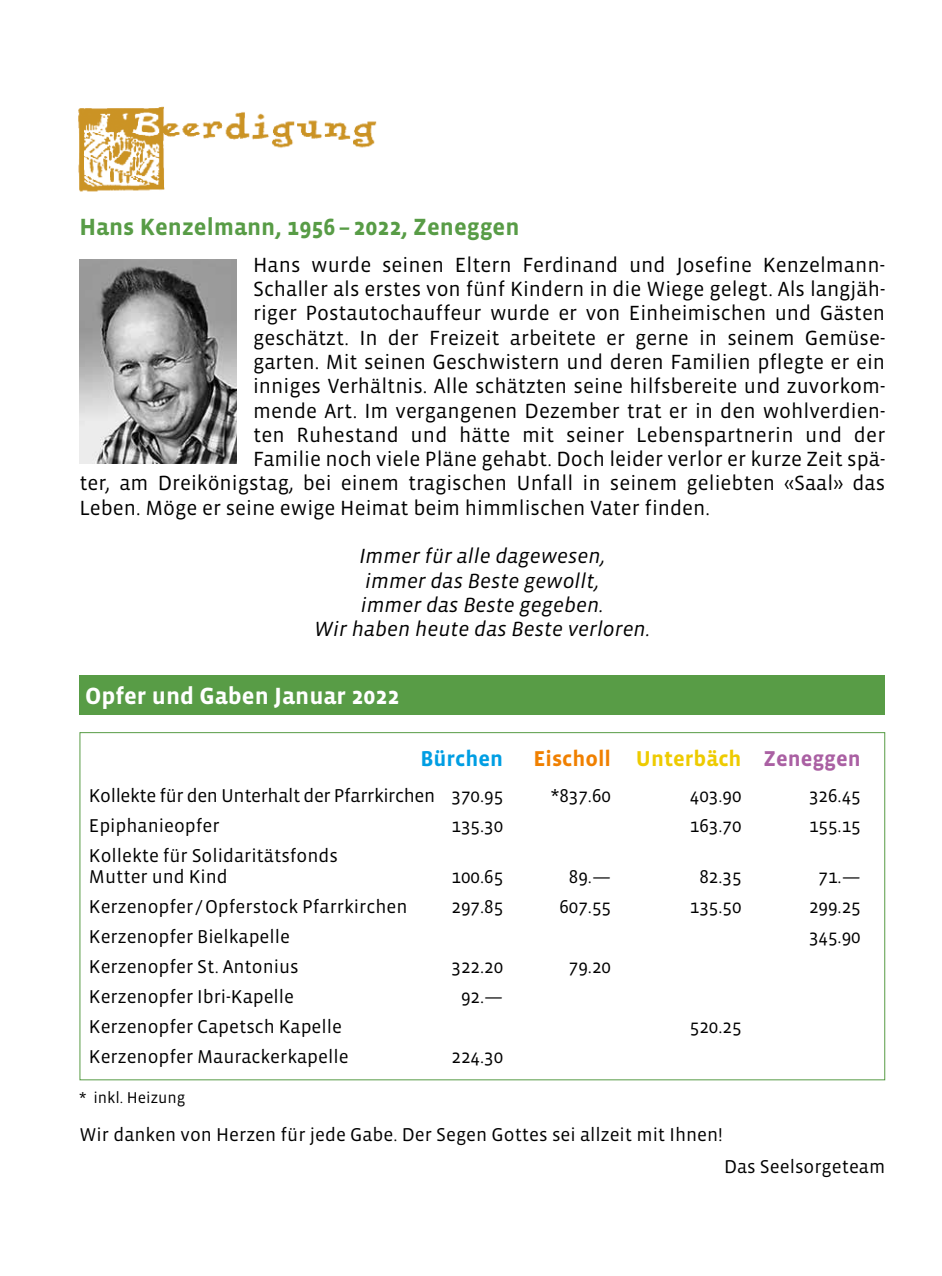
<style>
.page{position:relative;width:942px;height:1276px;background:#fff}
.page>*{position:absolute;margin:0;border:0;box-sizing:border-box;transform-origin:0 0}
.t1{font:700 24px "Vista Sans";color:#589c46}
.t2{font:700 24px "Vista Sans";color:#fff}
.t3{font:700 22px "Vista Sans";color:#eecb00}
.t4{font:700 22px "Vista Sans";color:#009ee3}
.t5{font:21px "Vista Sans";color:#000}
.t6{font:italic 21px/24.2px "Vista Sans";color:#000;text-align:center}
.t7{font:19px/21px "Vista Sans";color:#000}
.t8{font:19px "Vista Sans";letter-spacing:-.02em;color:#000}
.t9{font:16px "Vista Sans";color:#000}
.s1{color:#f08000}
.s2{color:#aa60a3}
</style>
<div class="page">
<div style="left:79px;top:675px;width:805px;height:40px;background:#589c46"></div>
<img style="left:78px;top:106px;width:299px;height:86px">
<img style="left:79px;top:259px;width:157px;height:204px">
<p class="t1" style="left:79px;top:215px;width:441px">Hans Kenzelmann, 1956 – 2022, Zeneggen</p>
<p class="t5" style="left:253px;top:254px;width:633px">Hans wurde seinen Eltern Ferdinand und Josefine Kenzelmann-</p>
<p class="t5" style="left:253px;top:278px;width:633px">Schaller als erstes von fünf Kindern in die Wiege gelegt. Als langjäh-</p>
<p class="t5" style="left:253px;top:303px;width:633px">riger Postautochauffeur wurde er von Einheimischen und Gästen</p>
<p class="t5" style="left:253px;top:327px;width:633px">geschätzt. In der Freizeit arbeitete er gerne in seinem Gemüse-</p>
<p class="t5" style="left:253px;top:351px;width:633px">garten. Mit seinen Geschwistern und deren Familien pflegte er ein</p>
<p class="t5" style="left:253px;top:375px;width:633px">inniges Verhältnis. Alle schätzten seine hilfsbereite und zuvorkom-</p>
<p class="t5" style="left:253px;top:400px;width:633px">mende Art. Im vergangenen Dezember trat er in den wohlverdien-</p>
<p class="t5" style="left:253px;top:424px;width:633px">ten Ruhestand und hätte mit seiner Lebenspartnerin und der</p>
<p class="t5" style="left:253px;top:448px;width:632px">Familie noch viele Pläne gehabt. Doch leider verlor er kurze Zeit spä-</p>
<p class="t5" style="left:79px;top:472px;width:807px">ter, am Dreikönigstag, bei einem tragischen Unfall in seinem geliebten «Saal» das</p>
<p class="t5" style="left:79px;top:497px;width:631px">Leben. Möge er seine ewige Heimat beim himmlischen Vater finden.</p>
<p class="t6" style="left:314px;top:544px;width:337px">Immer für alle dagewesen,<br>immer das Beste gewollt,<br>immer das Beste gegeben.<br>Wir haben heute das Beste verloren.</p>
<p class="t2" style="left:85px;top:684px;width:316px">Opfer und Gaben Januar 2022</p>
<p class="t4" style="left:420px;top:748px;width:84px">Bürchen</p>
<p class="t3" style="left:533px;top:748px;width:328px"><span class="s1">Eischoll</span> Unterbäch <span class="s2">Zeneggen</span></p>
<p class="t8" style="left:89px;top:786px;width:415px">Kollekte für den Unterhalt der Pfarrkirchen 370.95</p>
<p class="t7" style="left:551px;top:785px;width:61px">*837.60</p>
<p class="t7" style="left:689px;top:785px;width:53px">403.90</p>
<p class="t7" style="left:808px;top:785px;width:53px">326.45</p>
<p class="t7" style="left:89px;top:815px;width:132px">Epiphanieopfer</p>
<p class="t7" style="left:451px;top:815px;width:53px">135.30</p>
<p class="t7" style="left:689px;top:815px;width:53px">163.70</p>
<p class="t7" style="left:808px;top:815px;width:53px">155.15</p>
<p class="t7" style="left:89px;top:845px;width:250px">Kollekte für Solidaritätsfonds<br>Mutter und Kind</p>
<p class="t7" style="left:451px;top:866px;width:53px">100.65</p>
<p class="t7" style="left:568px;top:866px;width:44px">89.—</p>
<p class="t7" style="left:699px;top:866px;width:44px">82.35</p>
<p class="t7" style="left:818px;top:866px;width:44px">71.—</p>
<p class="t7" style="left:89px;top:896px;width:320px">Kerzenopfer/Opferstock Pfarrkirchen</p>
<p class="t7" style="left:451px;top:896px;width:53px">297.85</p>
<p class="t7" style="left:559px;top:896px;width:53px">607.55</p>
<p class="t7" style="left:689px;top:896px;width:53px">135.50</p>
<p class="t7" style="left:808px;top:896px;width:53px">299.25</p>
<p class="t7" style="left:89px;top:926px;width:202px">Kerzenopfer Bielkapelle</p>
<p class="t7" style="left:808px;top:926px;width:53px">345.90</p>
<p class="t7" style="left:89px;top:956px;width:211px">Kerzenopfer St. Antonius</p>
<p class="t7" style="left:451px;top:956px;width:53px">322.20</p>
<p class="t7" style="left:568px;top:956px;width:44px">79.20</p>
<p class="t7" style="left:89px;top:986px;width:207px">Kerzenopfer Ibri-Kapelle</p>
<p class="t7" style="left:461px;top:986px;width:44px">92.—</p>
<p class="t7" style="left:89px;top:1016px;width:254px">Kerzenopfer Capetsch Kapelle</p>
<p class="t7" style="left:689px;top:1016px;width:53px">520.25</p>
<p class="t7" style="left:89px;top:1046px;width:261px">Kerzenopfer Maurackerkapelle</p>
<p class="t7" style="left:451px;top:1046px;width:53px">224.30</p>
<p class="t9" style="left:79px;top:1089px;width:108px">* inkl. Heizung</p>
<p class="t7" style="left:79px;top:1125px;width:644px">Wir danken von Herzen für jede Gabe. Der Segen Gottes sei allzeit mit Ihnen!</p>
<p class="t7" style="left:723px;top:1157px;width:163px">Das Seelsorgeteam</p>
</div>
